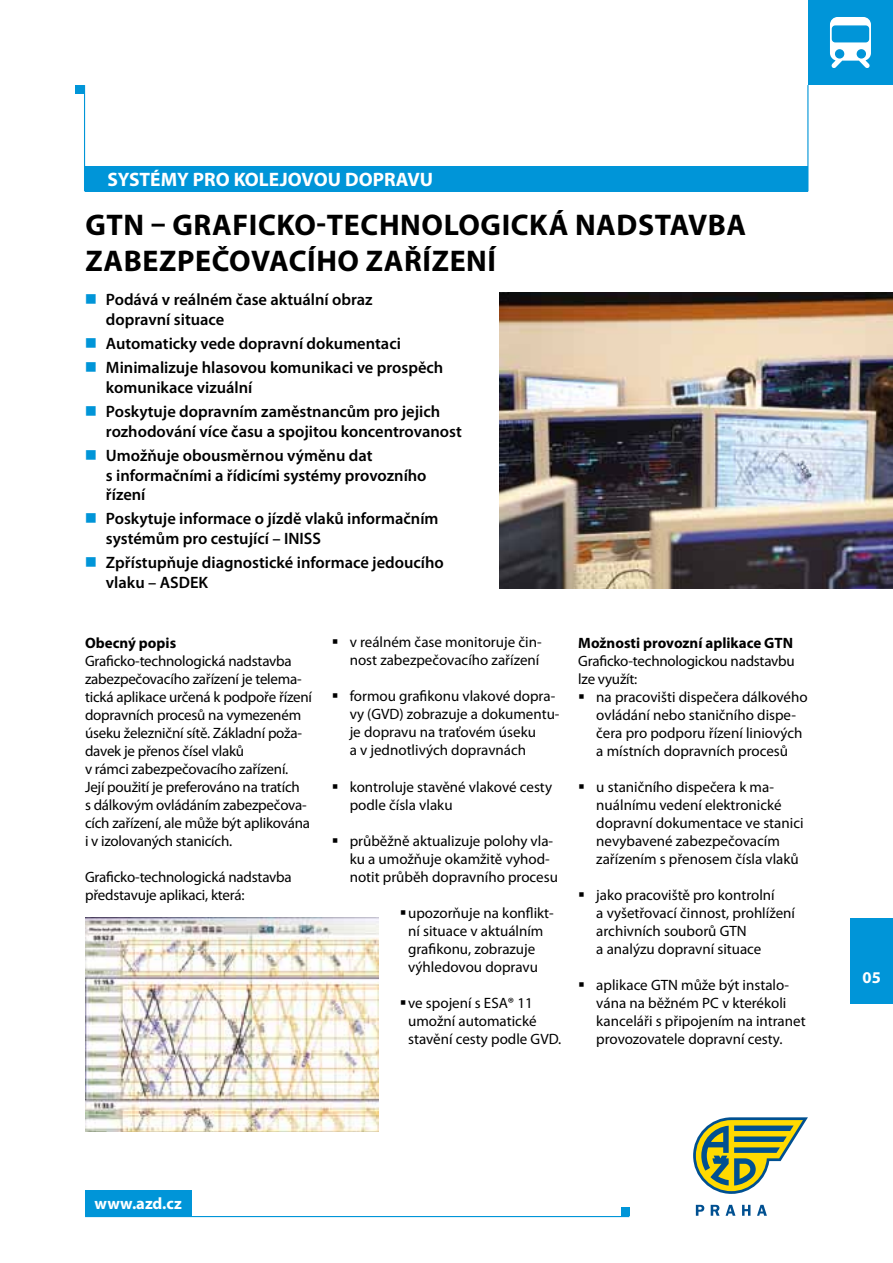
<style>
.page{position:relative;width:893px;height:1263px;background:#fff}
.page>*{position:absolute;margin:0;border:0;box-sizing:border-box;transform-origin:0 0}
.t1{font:700 30px/36px "Myriad Pro";letter-spacing:.02em;color:#000}
.t2{font:700 19.5px "Myriad Pro";color:#fff}
.t3{font:600 16.5px/19.8px "Myriad Pro";color:#000}
.t4{font:700 16.5px "Myriad Pro";color:#fff}
.t5{font:15px/18px "Myriad Pro";color:#000}
.t6{font:700 15px "Myriad Pro";color:#000}
.s1{color:#0095d8}
</style>
<div class="page">
<div style="left:85px;top:166px;width:723px;height:25px;background:#0095d8"></div>
<hr style="left:84px;top:85px;width:1px;height:106px;background:#0095d8">
<div style="left:75px;top:85px;width:9px;height:9px;background:#0095d8"></div>
<hr style="left:807px;top:85px;width:1px;height:106px;background:#0095d8">
<hr style="left:85px;top:1216px;width:544px;height:1px;background:#0095d8">
<div style="left:621px;top:1208px;width:8px;height:8px;background:#0095d8"></div>
<div style="left:85px;top:1191px;width:106px;height:25px;background:#0095d8"></div>
<svg style="left:693px;top:1117px;width:115px;height:77px"></svg>
<svg style="left:696px;top:1205px;width:8px;height:11px"></svg>
<svg style="left:711px;top:1205px;width:9px;height:11px"></svg>
<svg style="left:726px;top:1205px;width:9px;height:11px"></svg>
<svg style="left:742px;top:1205px;width:8px;height:11px"></svg>
<svg style="left:757px;top:1205px;width:10px;height:11px"></svg>
<div style="left:808px;top:0;width:85px;height:85px;background:#0095d8"></div>
<svg style="left:830px;top:17px;width:41px;height:51px"></svg>
<div style="left:850px;top:918px;width:43px;height:85px;background:#0095d8"></div>
<img style="left:500px;top:292px;width:393px;height:297px">
<img style="left:85px;top:917px;width:293px;height:215px">
<h2 class="t2" style="left:107px;top:167px;width:327px">SYSTÉMY PRO KOLEJOVOU DOPRAVU</h2>
<h1 class="t1" style="left:85px;top:206px;width:662px">GTN – GRAFICKO-TECHNOLOGICKÁ NADSTAVBA<br>ZABEZPEČOVACÍHO ZAŘÍZENÍ</h1>
<p class="t3" style="left:106px;top:289px;width:268px;text-indent:-21px"><span class="s1">■</span> Podává v reálném čase aktuální obraz dopravní situace</p>
<p class="t3" style="left:85px;top:333px;width:318px"><span class="s1">■</span> Automaticky vede dopravní dokumentaci</p>
<p class="t3" style="left:106px;top:357px;width:339px;text-indent:-21px"><span class="s1">■</span> Minimalizuje hlasovou komunikaci ve prospěch komunikace vizuální</p>
<p class="t3" style="left:106px;top:401px;width:357px;text-indent:-21px"><span class="s1">■</span> Poskytuje dopravním zaměstnancům pro jejich rozhodování více času a spojitou koncentrovanost</p>
<p class="t3" style="left:106px;top:445px;width:322px;text-indent:-21px"><span class="s1">■</span> Umožňuje obousměrnou výměnu dat<br>s informačními a řídicími systémy provozního řízení</p>
<p class="t3" style="left:106px;top:508px;width:334px;text-indent:-21px"><span class="s1">■</span> Poskytuje informace o jízdě vlaků informačním systémům pro cestující – INISS</p>
<p class="t3" style="left:106px;top:552px;width:339px;text-indent:-21px"><span class="s1">■</span> Zpřístupňuje diagnostické informace jedoucího vlaku – ASDEK</p>
<p class="t6" style="left:85px;top:633px;width:93px">Obecný popis</p>
<p class="t5" style="left:85px;top:652px;width:228px">Graficko-technologická nadstavba zabezpečovacího zařízení je telema&shy;tická aplikace určená k podpoře řízení dopravních procesů na vymezeném úseku železniční sítě. Základní poža&shy;davek je přenos čísel vlaků<br>v rámci zabezpečovacího zařízení.<br>Její použití je preferováno na tratích<br>s dálkovým ovládáním zabezpečova&shy;cích zařízení, ale může být aplikována i v izolovaných stanicích.</p>
<p class="t5" style="left:85px;top:868px;width:208px">Graficko-technologická nadstavba představuje aplikaci, která:</p>
<p class="t5" style="left:350px;top:633px;width:193px">v reálném čase monitoruje čin&shy;nost zabezpečovacího zařízení</p>
<p class="t5" style="left:350px;top:687px;width:211px">formou grafikonu vlakové dopra&shy;vy (GVD) zobrazuje a dokumentu&shy;je dopravu na traťovém úseku<br>a v jednotlivých dopravnách</p>
<p class="t5" style="left:350px;top:778px;width:204px">kontroluje stavěné vlakové cesty podle čísla vlaku</p>
<p class="t5" style="left:350px;top:832px;width:210px">průběžně aktualizuje polohy vla&shy;ku a umožňuje okamžitě vyhod&shy;notit průběh dopravního procesu</p>
<p class="t5" style="left:408px;top:904px;width:147px">upozorňuje na konflikt&shy;ní situace v aktuálním grafikonu, zobrazuje výhledovou dopravu</p>
<p class="t5" style="left:408px;top:994px;width:155px">ve spojení s ESA® 11 umožní automatické stavění cesty podle GVD.</p>
<p class="t6" style="left:578px;top:633px;width:216px">Možnosti provozní aplikace GTN</p>
<p class="t5" style="left:578px;top:652px;width:218px">Graficko-technologickou nadstavbu lze využít:</p>
<p class="t5" style="left:596px;top:688px;width:213px">na pracovišti dispečera dálkového ovládání nebo staničního dispe&shy;čera pro podporu řízení liniových a místních dopravních procesů</p>
<p class="t5" style="left:596px;top:778px;width:209px">u staničního dispečera k ma&shy;nuálnímu vedení elektronické dopravní dokumentace ve stanici nevybavené zabezpečovacím zařízením s přenosem čísla vlaků</p>
<p class="t5" style="left:596px;top:886px;width:200px">jako pracoviště pro kontrolní<br>a vyšetřovací činnost, prohlížení archivních souborů GTN<br>a analýzu dopravní situace</p>
<p class="t5" style="left:596px;top:976px;width:211px">aplikace GTN může být instalo&shy;vána na běžném PC v kterékoli kanceláři s připojením na intranet provozovatele dopravní cesty.</p>
<p class="t4" style="left:862px;top:967px;width:20px">05</p>
<p class="t4" style="left:95px;top:1193px;width:89px">www.azd.cz</p>
</div>
